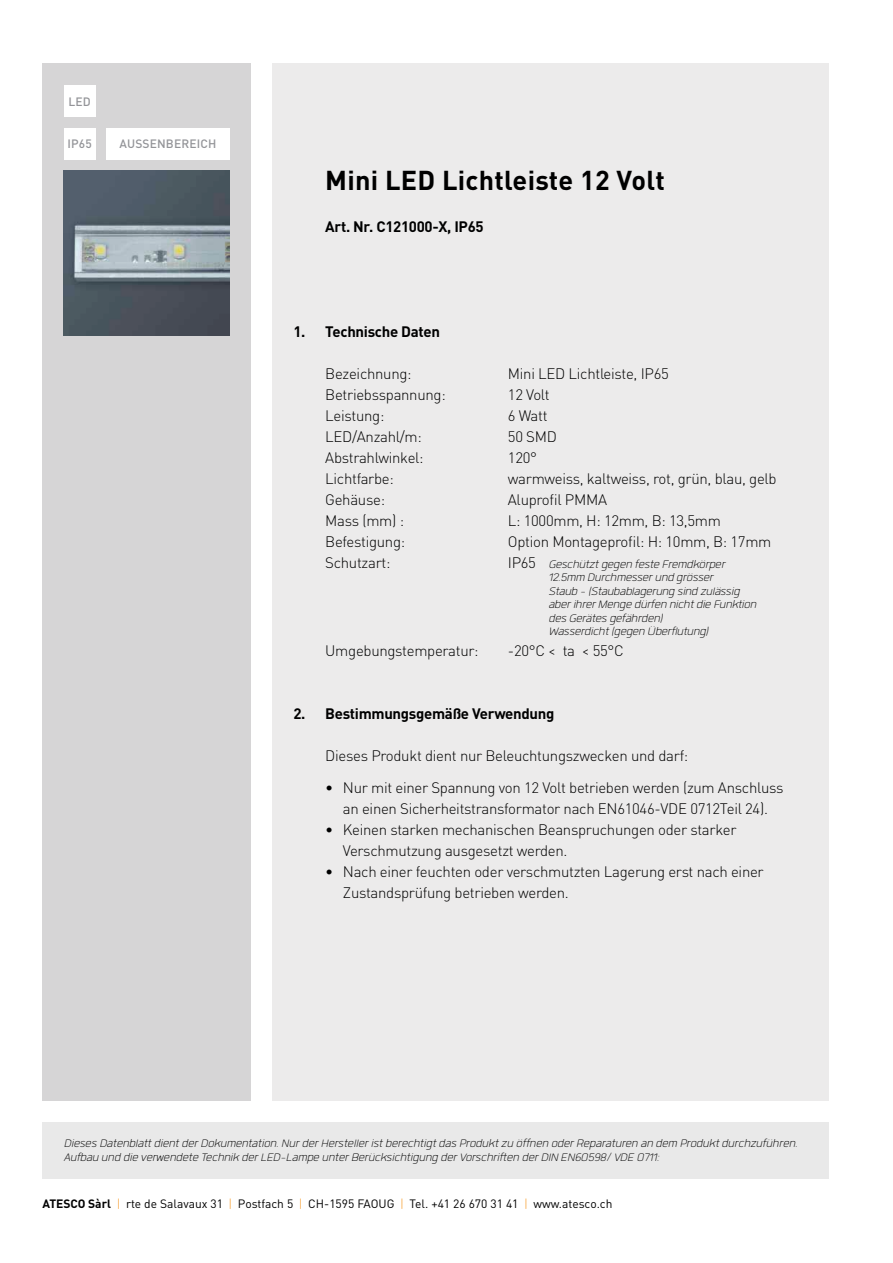
<style>
.page{position:relative;width:893px;height:1263px;background:#fff}
.page>*{position:absolute;margin:0;border:0;box-sizing:border-box;transform-origin:0 0}
.t1{font:700 27px "DIN Pro";letter-spacing:.01em;color:#000}
.t2{font:300 15px/21px "DIN Pro";letter-spacing:-.02em;color:#000}
.t3{font:italic 300 15px/13.5px "Quan Rounded";color:#000}
.t4{font:700 15px "DIN Pro";letter-spacing:-.02em;color:#000}
.t5{font:12px "DIN Pro";color:#000}
.t6{font:500 12px "DIN Pro";letter-spacing:.01em;color:#939498}
.s1{font-family:"DIN Pro";font-style:normal}
.s2{font-weight:700}
.s3{font-weight:300;color:#f7961d}
</style>
<div class="page">
<div style="left:272px;top:64px;width:557px;height:1037px;background:#ecebeb"></div>
<div style="left:43px;top:1122px;width:786px;height:57px;background:#e9e9e9"></div>
<div style="left:43px;top:64px;width:208px;height:1037px;background:#d6d5d6"></div>
<div style="left:64px;top:85px;width:32px;height:32px;background:#fff"></div>
<div style="left:106px;top:128px;width:124px;height:32px;background:#fff"></div>
<div style="left:64px;top:128px;width:32px;height:32px;background:#fff"></div>
<img style="left:64px;top:170px;width:166px;height:166px">
<p class="t6" style="left:69px;top:93px;width:24px">LED</p>
<p class="t6" style="left:68px;top:135px;width:26px">IP65</p>
<p class="t6" style="left:120px;top:135px;width:98px">AUSSENBEREICH</p>
<h1 class="t1" style="left:325px;top:161px;width:341px">Mini LED Lichtleiste 12 Volt</h1>
<p class="t4" style="left:325px;top:216px;width:160px">Art. Nr. C121000-X, IP65</p>
<p class="t4" style="left:293px;top:321px;width:148px">1. Technische Daten</p>
<p class="t2" style="left:325px;top:362px;width:88px">Bezeichnung:</p>
<p class="t2" style="left:508px;top:362px;width:162px">Mini LED Lichtleiste, IP65</p>
<p class="t2" style="left:325px;top:383px;width:122px">Betriebsspannung:</p>
<p class="t2" style="left:508px;top:383px;width:43px">12 Volt</p>
<p class="t2" style="left:325px;top:404px;width:61px">Leistung:</p>
<p class="t2" style="left:508px;top:404px;width:41px">6 Watt</p>
<p class="t2" style="left:325px;top:425px;width:98px">LED/Anzahl/m:</p>
<p class="t2" style="left:508px;top:425px;width:50px">50 SMD</p>
<p class="t2" style="left:325px;top:446px;width:100px">Abstrahlwinkel:</p>
<p class="t2" style="left:508px;top:446px;width:31px">120°</p>
<p class="t2" style="left:325px;top:467px;width:70px">Lichtfarbe:</p>
<p class="t2" style="left:508px;top:467px;width:270px">warmweiss, kaltweiss, rot, grün, blau, gelb</p>
<p class="t2" style="left:325px;top:488px;width:61px">Gehäuse:</p>
<p class="t2" style="left:508px;top:488px;width:101px">Aluprofil PMMA</p>
<p class="t2" style="left:325px;top:509px;width:80px">Mass (mm) :</p>
<p class="t2" style="left:508px;top:509px;width:215px">L: 1000mm, H: 12mm, B: 13,5mm</p>
<p class="t2" style="left:325px;top:530px;width:81px">Befestigung:</p>
<p class="t2" style="left:508px;top:530px;width:265px">Option Montageprofil: H: 10mm, B: 17mm</p>
<p class="t2" style="left:325px;top:551px;width:67px">Schutzart:</p>
<p class="t3" style="left:548px;top:557px;width:209px;text-indent:-40px"><span class="s1">IP65</span> Geschützt gegen feste Fremdkörper 12.5mm Durchmesser und grösser<br>Staub - (Staubablagerung sind zulässig aber ihrer Menge dürfen nicht die Funktion des Gerätes gefährden)<br>Wasserdicht (gegen Überflutung)</p>
<p class="t2" style="left:325px;top:639px;width:155px">Umgebungstemperatur:</p>
<p class="t2" style="left:508px;top:639px;width:117px">-20°C &lt; ta &lt; 55°C</p>
<p class="t4" style="left:293px;top:703px;width:263px">2. Bestimmungsgemäße Verwendung</p>
<p class="t2" style="left:325px;top:744px;width:364px">Dieses Produkt dient nur Beleuchtungszwecken und darf:</p>
<p class="t2" style="left:325px;top:776px;width:460px;text-align:center">• Nur mit einer Spannung von 12 Volt betrieben werden (zum Anschluss an einen Sicherheitstransformator nach EN61046-VDE 0712Teil 24).</p>
<p class="t2" style="left:343px;top:818px;width:395px;text-indent:-18px">• Keinen starken mechanischen Beanspruchungen oder starker<br>Verschmutzung ausgesetzt werden.</p>
<p class="t2" style="left:343px;top:860px;width:422px;text-indent:-18px">• Nach einer feuchten oder verschmutzten Lagerung erst nach einer<br>Zustandsprüfung betrieben werden.</p>
<p class="t3" style="left:64px;top:1137px;width:735px">Dieses Datenblatt dient der Dokumentation. Nur der Hersteller ist berechtigt das Produkt zu öffnen oder Reparaturen an dem Produkt durchzuführen.<br>Aufbau und die verwendete Technik der LED-Lampe unter Berücksichtigung der Vorschriften der DIN EN60598/ VDE 0711:</p>
<p class="t5" style="left:43px;top:1196px;width:572px"><span class="s2">ATESCO Sàrl</span> <span class="s3">|</span> rte de Salavaux 31 <span class="s3">|</span> Postfach 5 <span class="s3">|</span> CH-1595 FAOUG <span class="s3">|</span> Tel. +41 26 670 31 41 <span class="s3">|</span> www.atesco.ch</p>
</div>
